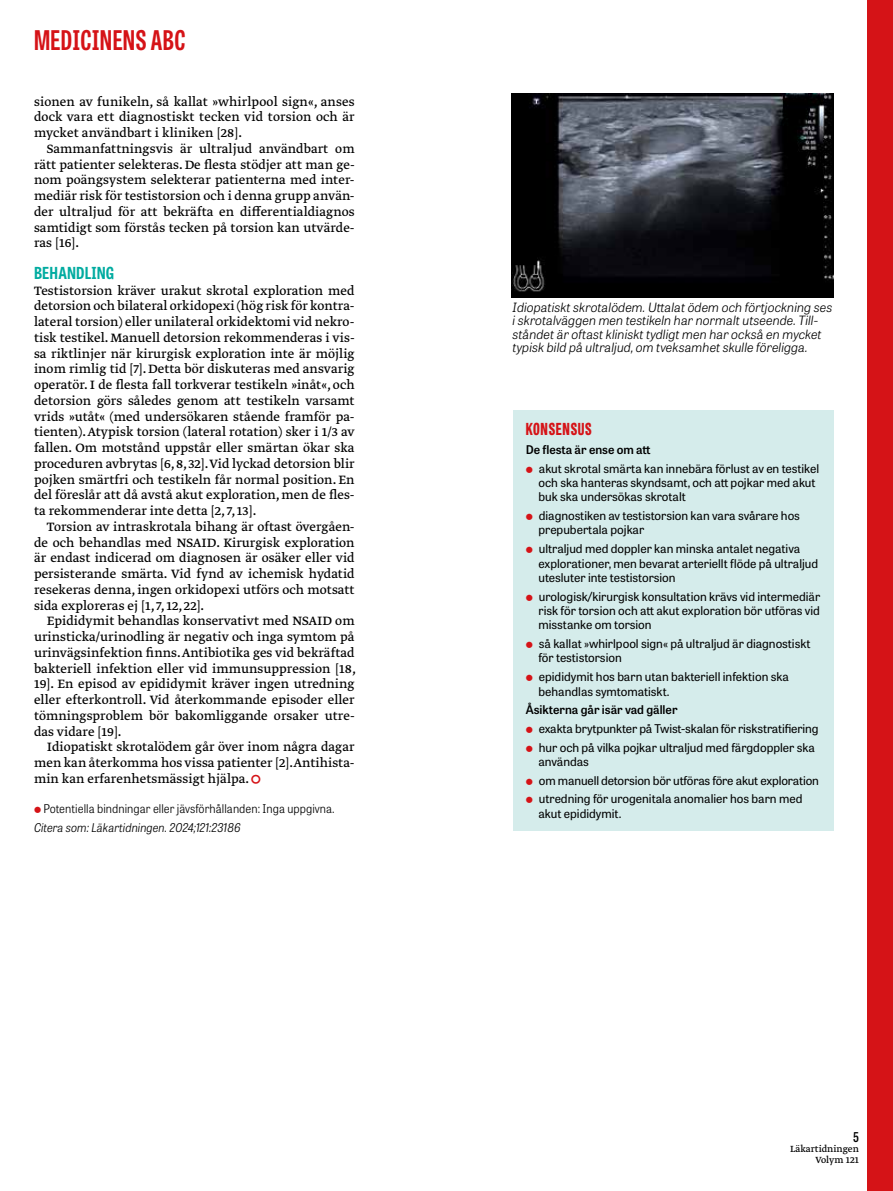
<style>
.page{position:relative;width:893px;height:1191px;background:#fff}
.page>*{position:absolute;margin:0;border:0;box-sizing:border-box;transform-origin:0 0}
.t1{font:700 27px "Tablet Gothic Compressed";letter-spacing:.02em;color:#d51317}
.t2{font:700 16.5px "Tablet Gothic Condensed";letter-spacing:.01em;color:#00aba0}
.t3{font:800 16.5px "Tablet Gothic Compressed";letter-spacing:.045em;color:#d51317}
.t4{font:14.25px/15.8px "Greta Text Pro Regular Min";color:#000;text-align:justify}
.t5{font:600 13.5px "Tablet Gothic Condensed";color:#000}
.t6{font:italic 300 12.75px/13.5px "Tablet Gothic";color:#000}
.t7{font:12px/14.4px "Tablet Gothic";color:#000}
.t8{font:300 12px "Tablet Gothic Narrow";letter-spacing:.005em;color:#000}
.t9{font:600 12px "Tablet Gothic";color:#000}
.t10{font:italic 300 12px "Tablet Gothic Narrow";color:#000}
.t11{font:10.5px/10.5px "Greta Text Pro";color:#000;text-align:right}
.s1{color:#d51317}
</style>
<div class="page">
<div style="left:867px;top:0;width:26px;height:1191px;background:#d51317"></div>
<div style="left:513px;top:410px;width:320px;height:420px;background:#d5eceb"></div>
<img style="left:512px;top:94px;width:321px;height:204px">
<h1 class="t1" style="left:34px;top:22px;width:153px">MEDICINENS ABC</h1>
<p class="t4" style="left:34px;top:94px;width:322px">sionen av funikeln, så kallat »whirlpool sign«, anses dock vara ett diagnostiskt tecken vid torsion och är mycket användbart i kliniken [28].</p>
<p class="t4" style="left:34px;top:141px;width:322px;text-indent:13px">Sammanfattningsvis är ultraljud användbart om rätt patienter selekteras. De flesta stödjer att man ge&shy;nom poängsystem selekterar patienterna med inter&shy;mediär risk för testistorsion och i denna grupp använ&shy;der ultraljud för att bekräfta en differentialdiagnos samtidigt som förstås tecken på torsion kan utvärde&shy;ras [16].</p>
<p class="t2" style="left:34px;top:261px;width:82px">BEHANDLING</p>
<p class="t4" style="left:34px;top:283px;width:322px">Testistorsion kräver urakut skrotal exploration med detorsion och bilateral orkidopexi (hög risk för kontra&shy;lateral torsion) eller unilateral orkidektomi vid nekro&shy;tisk testikel. Manuell detorsion rekommenderas i vis&shy;sa riktlinjer när kirurgisk exploration inte är möjlig inom rimlig tid [7]. Detta bör diskuteras med ansvarig operatör. I de flesta fall torkverar testikeln »inåt«, och detorsion görs således genom att testikeln varsamt vrids »utåt« (med undersökaren stående framför pa&shy;tienten). Atypisk torsion (lateral rotation) sker i 1/3 av fallen. Om motstånd uppstår eller smärtan ökar ska proceduren avbrytas [6, 8, 32]. Vid lyckad detorsion blir pojken smärtfri och testikeln får normal position. En del föreslår att då avstå akut exploration, men de fles&shy;ta rekommenderar inte detta [2, 7, 13].</p>
<p class="t4" style="left:34px;top:519px;width:322px;text-indent:13px">Torsion av intraskrotala bihang är oftast övergåen&shy;de och behandlas med NSAID. Kirurgisk exploration är endast indicerad om diagnosen är osäker eller vid persisterande smärta. Vid fynd av ichemisk hydatid resekeras denna, ingen orkidopexi utförs och motsatt sida exploreras ej [1, 7, 12, 22].</p>
<p class="t4" style="left:34px;top:614px;width:324px;text-indent:13px">Epididymit behandlas konservativt med NSAID om urinsticka/urinodling är negativ och inga symtom på urinvägsinfektion finns. Antibiotika ges vid bekräftad bakteriell infektion eller vid immunsuppression [18, 19]. En episod av epididymit kräver ingen utredning eller efterkontroll. Vid återkommande episoder eller tömningsproblem bör bakomliggande orsaker utre&shy;das vidare [19].</p>
<p class="t4" style="left:34px;top:740px;width:322px;text-indent:13px">Idiopatiskt skrotalödem går över inom några dagar men kan återkomma hos vissa patienter [2].Antihista&shy;min kan erfarenhetsmässigt hjälpa. <span class="s1">▲</span></p>
<p class="t8" style="left:43px;top:800px;width:293px">Potentiella bindningar eller jävsförhållanden: Inga uppgivna.</p>
<p class="t10" style="left:34px;top:818px;width:208px">Citera som: Läkartidningen. 2024;121:23186</p>
<p class="t6" style="left:513px;top:299px;width:321px">Idiopatiskt skrotalödem. Uttalat ödem och förtjockning ses i skrotalväggen men testikeln har normalt utseende. Till&shy;ståndet är oftast kliniskt tydligt men har också en mycket typisk bild på ultraljud, om tveksamhet skulle föreligga.</p>
<p class="t3" style="left:526px;top:418px;width:68px">KONSENSUS</p>
<p class="t9" style="left:526px;top:441px;width:126px">De flesta är ense om att</p>
<p class="t7" style="left:538px;top:460px;width:282px">akut skrotal smärta kan innebära förlust av en testikel och ska hanteras skyndsamt, och att pojkar med akut buk ska undersökas skrotalt</p>
<p class="t7" style="left:538px;top:508px;width:263px">diagnostiken av testistorsion kan vara svårare hos prepubertala pojkar</p>
<p class="t7" style="left:538px;top:541px;width:281px">ultraljud med doppler kan minska antalet negativa explorationer, men bevarat arteriellt flöde på ultraljud utesluter inte testistorsion</p>
<p class="t7" style="left:538px;top:588px;width:283px;text-align:justify">urologisk/kirurgisk konsultation krävs vid intermediär risk för torsion och att akut exploration bör utföras vid misstanke om torsion</p>
<p class="t7" style="left:538px;top:636px;width:274px">så kallat »whirlpool sign« på ultraljud är diagnostiskt för testistorsion</p>
<p class="t7" style="left:538px;top:669px;width:252px">epididymit hos barn utan bakteriell infektion ska behandlas symtomatiskt.</p>
<p class="t9" style="left:526px;top:701px;width:153px">Åsikterna går isär vad gäller</p>
<p class="t7" style="left:539px;top:718px;width:281px;line-height:18.6px">exakta brytpunkter på Twist-skalan för riskstratifiering hur och på vilka pojkar ultraljud med färgdoppler ska</p>
<p class="t7" style="left:538px;top:751px;width:282px;line-height:18.6px">användas<br>om manuell detorsion bör utföras före akut exploration utredning för urogenitala anomalier hos barn med</p>
<p class="t7" style="left:538px;top:805px;width:84px">akut epididymit.</p>
<p class="t5" style="left:853px;top:1127px;width:7px">5</p>
<p class="t11" style="left:790px;top:1144px;width:70px">Läkartidningen<br>Volym 121</p>
</div>
